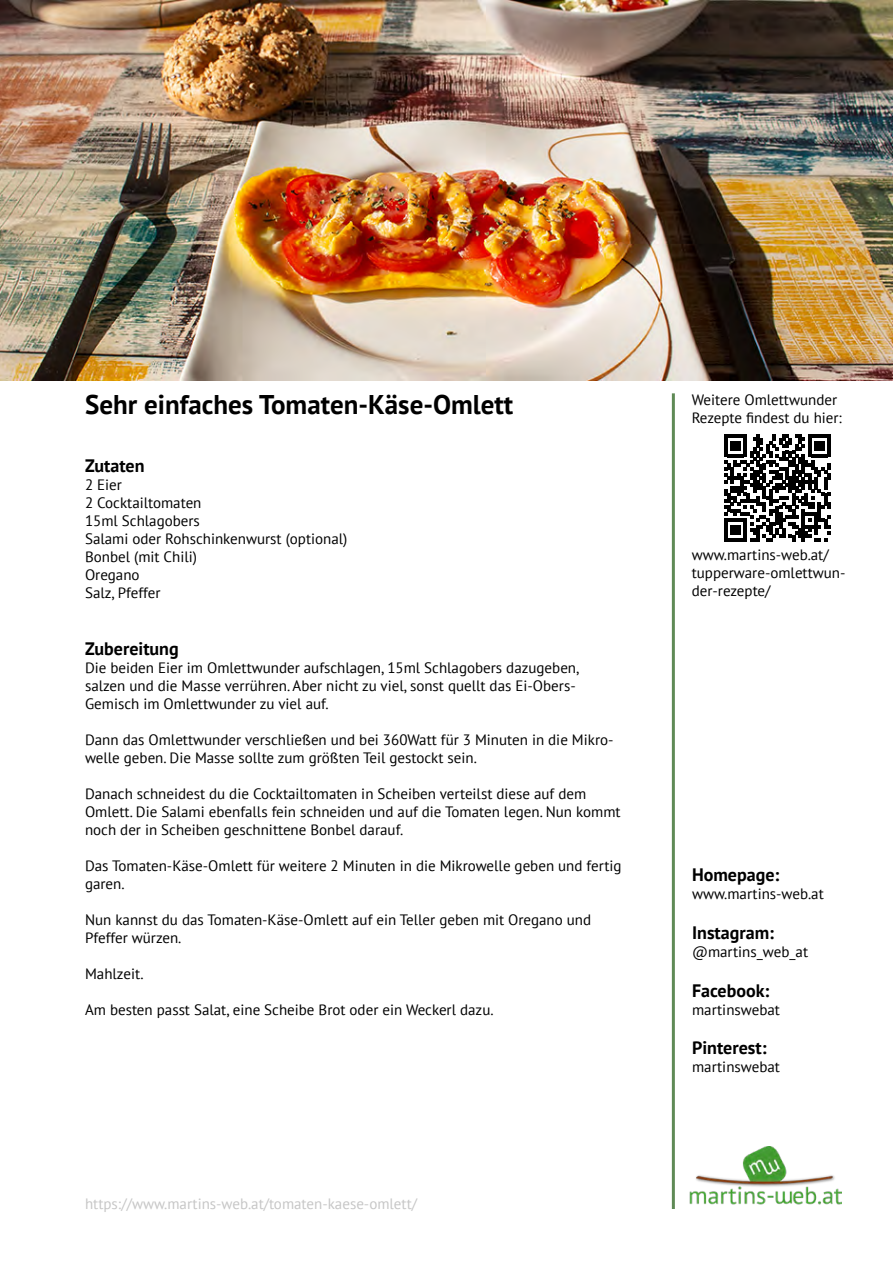
<style>
.page{position:relative;width:893px;height:1263px;background:#fff}
.page>*{position:absolute;margin:0;border:0;box-sizing:border-box;transform-origin:0 0}
.t1{font:700 27px "PT Sans";color:#000}
.t2{font:700 18px "PT Sans";color:#000}
.t3{font:15px/18px "PT Sans";color:#000}
.t4{font:15px "PT Sans";color:#c6c6c6}
</style>
<div class="page">
<img style="left:689px;top:1146px;width:152px;height:59px">
<hr style="left:672px;top:393px;width:3px;height:816px;background:#5f8a56">
<svg style="left:724px;top:435px;width:107px;height:106px"></svg>
<img style="left:0;top:0;width:893px;height:380px">
<h1 class="t1" style="left:85px;top:387px;width:430px">Sehr einfaches Tomaten-Käse-Omlett</h1>
<p class="t2" style="left:85px;top:454px;width:61px">Zutaten</p>
<p class="t3" style="left:85px;top:475px;width:264px">2 Eier<br>2 Cocktailtomaten<br>15ml Schlagobers<br>Salami oder Rohschinkenwurst (optional)<br>Bonbel (mit Chili)<br>Oregano<br>Salz, Pfeffer</p>
<p class="t2" style="left:85px;top:637px;width:95px">Zubereitung</p>
<p class="t3" style="left:85px;top:659px;width:496px">Die beiden Eier im Omlettwunder aufschlagen, 15ml Schlagobers dazugeben, salzen und die Masse verrühren. Aber nicht zu viel, sonst quellt das Ei-Obers-<br>Gemisch im Omlettwunder zu viel auf.</p>
<p class="t3" style="left:85px;top:731px;width:530px">Dann das Omlettwunder verschließen und bei 360Watt für 3 Minuten in die Mikro&shy;welle geben. Die Masse sollte zum größten Teil gestockt sein.</p>
<p class="t3" style="left:85px;top:785px;width:537px">Danach schneidest du die Cocktailtomaten in Scheiben verteilst diese auf dem<br>Omlett. Die Salami ebenfalls fein schneiden und auf die Tomaten legen. Nun kommt noch der in Scheiben geschnittene Bonbel darauf.</p>
<p class="t3" style="left:85px;top:857px;width:538px">Das Tomaten-Käse-Omlett für weitere 2 Minuten in die Mikrowelle geben und fertig garen.</p>
<p class="t3" style="left:85px;top:911px;width:508px">Nun kannst du das Tomaten-Käse-Omlett auf ein Teller geben mit Oregano und<br>Pfeffer würzen.</p>
<p class="t3" style="left:85px;top:965px;width:60px">Mahlzeit.</p>
<p class="t3" style="left:85px;top:1001px;width:410px">Am besten passt Salat, eine Scheibe Brot oder ein Weckerl dazu.</p>
<p class="t4" style="left:85px;top:1194px;width:334px">https://www.martins-web.at/tomaten-kaese-omlett/</p>
<p class="t3" style="left:692px;top:390px;width:152px">Weitere Omlettwunder<br>Rezepte findest du hier:</p>
<p class="t3" style="left:692px;top:545px;width:155px">www.martins-web.at/ tupperware-omlettwun&shy;der-rezepte/</p>
<p class="t2" style="left:692px;top:863px;width:89px">Homepage:</p>
<p class="t3" style="left:692px;top:885px;width:133px">www.martins-web.at</p>
<p class="t2" style="left:692px;top:921px;width:83px">Instagram:</p>
<p class="t3" style="left:692px;top:942px;width:118px">@martins_web_at</p>
<p class="t2" style="left:692px;top:978px;width:79px">Facebook:</p>
<p class="t3" style="left:692px;top:1000px;width:89px">martinswebat</p>
<p class="t2" style="left:692px;top:1036px;width:76px">Pinterest:</p>
<p class="t3" style="left:692px;top:1057px;width:89px">martinswebat</p>
</div>
